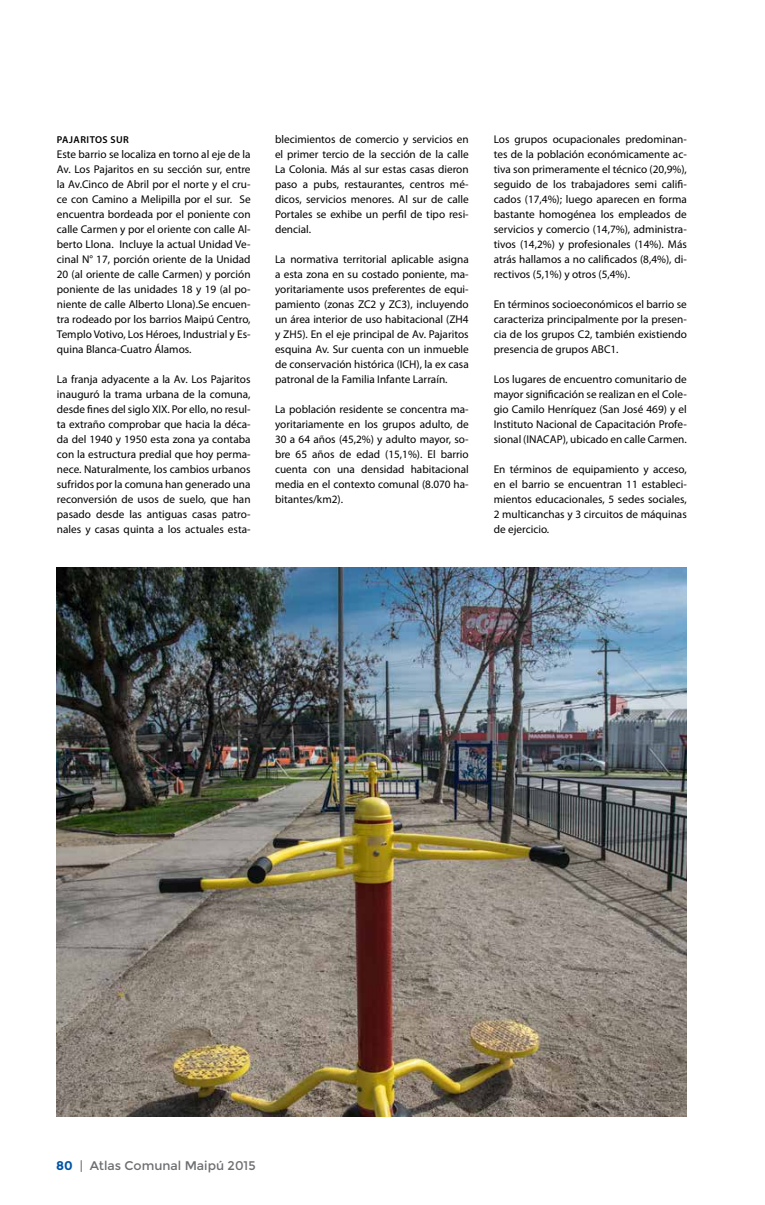
<style>
.page{position:relative;width:765px;height:1205px;background:#fff}
.page>*{position:absolute;margin:0;border:0;box-sizing:border-box;transform-origin:0 0}
.t1{font:12.5px "Montserrat";color:#6d6e71}
.t2{font:11.25px/15px "Myriad Pro";color:#000;text-align:justify}
.t3{font:600 10px "Myriad Pro";letter-spacing:.045em;color:#000}
.s1{font-weight:700;color:#0054a6}
</style>
<div class="page">
<img style="left:57px;top:567px;width:630px;height:550px">
<p class="t3" style="left:57px;top:133px;width:74px">PAJARITOS SUR</p>
<p class="t2" style="left:57px;top:146px;width:195px">Este barrio se localiza en torno al eje de la Av. Los Pajaritos en su sección sur, entre la Av.Cinco de Abril por el norte y el cru&shy;ce con Camino a Melipilla por el sur. Se encuentra bordeada por el poniente con calle Carmen y por el oriente con calle Al&shy;berto Llona. Incluye la actual Unidad Ve&shy;cinal N° 17, porción oriente de la Unidad 20 (al oriente de calle Carmen) y porción poniente de las unidades 18 y 19 (al po&shy;niente de calle Alberto Llona).Se encuen&shy;tra rodeado por los barrios Maipú Centro, Templo Votivo, Los Héroes, Industrial y Es&shy;quina Blanca-Cuatro Álamos.</p>
<p class="t2" style="left:57px;top:371px;width:195px">La franja adyacente a la Av. Los Pajaritos inauguró la trama urbana de la comuna, desde fines del siglo XIX. Por ello, no resul&shy;ta extraño comprobar que hacia la déca&shy;da del 1940 y 1950 esta zona ya contaba con la estructura predial que hoy perma&shy;nece. Naturalmente, los cambios urbanos sufridos por la comuna han generado una reconversión de usos de suelo, que han pasado desde las antiguas casas patro&shy;nales y casas quinta a los actuales esta-</p>
<p class="t2" style="left:275px;top:132px;width:195px">blecimientos de comercio y servicios en el primer tercio de la sección de la calle La Colonia. Más al sur estas casas dieron paso a pubs, restaurantes, centros mé&shy;dicos, servicios menores. Al sur de calle Portales se exhibe un perfil de tipo resi&shy;dencial.</p>
<p class="t2" style="left:275px;top:252px;width:195px">La normativa territorial aplicable asigna a esta zona en su costado poniente, ma&shy;yoritariamente usos preferentes de equi&shy;pamiento (zonas ZC2 y ZC3), incluyendo un área interior de uso habitacional (ZH4 y ZH5). En el eje principal de Av. Pajaritos esquina Av. Sur cuenta con un inmueble de conservación histórica (ICH), la ex casa patronal de la Familia Infante Larraín.</p>
<p class="t2" style="left:275px;top:402px;width:195px">La población residente se concentra ma&shy;yoritariamente en los grupos adulto, de 30 a 64 años (45,2%) y adulto mayor, so&shy;bre 65 años de edad (15,1%). El barrio cuenta con una densidad habitacional media en el contexto comunal (8.070 ha&shy;bitantes/km2).</p>
<p class="t2" style="left:494px;top:132px;width:195px">Los grupos ocupacionales predominan&shy;tes de la población económicamente ac&shy;tiva son primeramente el técnico (20,9%), seguido de los trabajadores semi califi&shy;cados (17,4%); luego aparecen en forma bastante homogénea los empleados de servicios y comercio (14,7%), administra&shy;tivos (14,2%) y profesionales (14%). Más atrás hallamos a no calificados (8,4%), di&shy;rectivos (5,1%) y otros (5,4%).</p>
<p class="t2" style="left:494px;top:297px;width:195px">En términos socioeconómicos el barrio se caracteriza principalmente por la presen&shy;cia de los grupos C2, también existiendo presencia de grupos ABC1.</p>
<p class="t2" style="left:494px;top:372px;width:195px">Los lugares de encuentro comunitario de mayor significación se realizan en el Cole&shy;gio Camilo Henríquez (San José 469) y el Instituto Nacional de Capacitación Profe&shy;sional (INACAP), ubicado en calle Carmen.</p>
<p class="t2" style="left:494px;top:462px;width:195px">En términos de equipamiento y acceso, en el barrio se encuentran 11 estableci&shy;mientos educacionales, 5 sedes sociales, 2 multicanchas y 3 circuitos de máquinas de ejercicio.</p>
<p class="t1" style="left:56px;top:1158px;width:201px"><span class="s1">80</span> | Atlas Comunal Maipú 2015</p>
</div>
